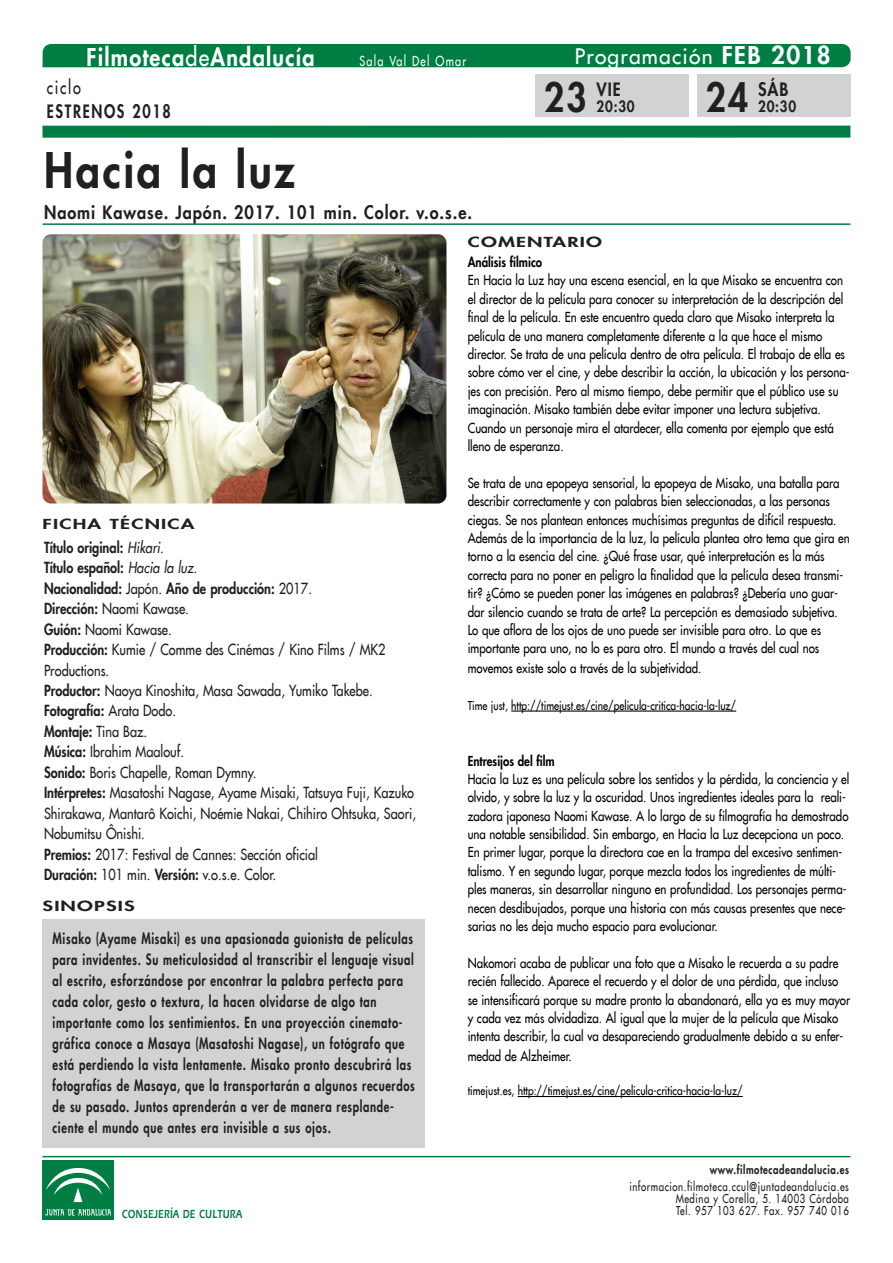
<style>
.page{position:relative;width:893px;height:1263px;background:#fff}
.page>*{position:absolute;margin:0;border:0;box-sizing:border-box;transform-origin:0 0}
.t1{font:800 48px "Futura LT";letter-spacing:.06em;color:#231f20;scale:.9 1}
.t2{font:800 39px "Futura LT";color:#231f20;scale:.9 1}
.t3{font:800 24px "Futura LT";letter-spacing:.06em;color:#fff;scale:.9 1}
.t4{font:21px "Futura LT";letter-spacing:.06em;color:#fff}
.t5{font:800 18px "Futura LT";letter-spacing:.06em;color:#231f20;scale:.9 1}
.t6{font:800 18px "Futura LT";letter-spacing:.115em;color:#231f20;scale:.8 1}
.t7{font:18px "Futura LT";letter-spacing:.115em;color:#231f20;scale:.8 1}
.t8{font:15px/20.4px "Futura LT";color:#231f20;scale:.85 1}
.t9{font:800 15px/21px "Futura LT";letter-spacing:.06em;color:#231f20;scale:.75 1}
.t10{font:800 15px "Futura LT";letter-spacing:.06em;color:#231f20;scale:.9 1}
.t11{font:13.5px/18.5px "Futura LT";color:#000;scale:.85 1}
.t12{font:800 13.5px "Futura LT";color:#000;scale:.85 1}
.t13{font:800 13.5px "Futura LT";letter-spacing:.06em;color:#231f20;scale:1.5 1}
.t14{font:13.5px "Futura LT";letter-spacing:.115em;color:#fff;scale:.8 1}
.t15{font:12px "Futura LT";color:#000;scale:.85 1}
.t16{font:12px/12px "Futura LT";letter-spacing:.06em;color:#231f20;text-align:right;scale:.8 1}
.t17{font:800 12px "Futura LT";letter-spacing:.06em;color:#231f20;scale:.8 1}
.t18{font:12px "Erie Black Plain";letter-spacing:.03em;color:#007d43;scale:.75 1}
.s1{font-weight:400}
.s2{font-weight:800;font-size:24px}
.s3{font-weight:800}
.s4{font-style:italic}
</style>
<div class="page">
<img style="left:43px;top:234px;width:403px;height:269px;border-radius:9px">
<div style="left:43px;top:44px;width:808px;height:23px;background:#007d43"></div>
<div style="left:43px;top:126px;width:807px;height:12px;background:#007d43"></div>
<div style="left:43px;top:920px;width:382px;height:228px;background:#d1d2d4"></div>
<hr style="left:43px;top:223px;width:807px;height:2px;background:#007d43">
<hr style="left:511px;top:711px;width:225px;height:1px;background:#000">
<hr style="left:518px;top:1096px;width:225px;height:1px;background:#000">
<hr style="left:43px;top:1156px;width:807px;height:1px;background:#007d43">
<div style="left:43px;top:1160px;width:71px;height:60px;background:#007d43"></div>
<svg style="left:45px;top:1209px;width:66px;height:6px"></svg>
<svg style="left:46px;top:1168px;width:64px;height:35px"></svg>
<div style="left:697px;top:74px;width:153px;height:43px;background:#d1d2d4"></div>
<div style="left:536px;top:74px;width:153px;height:43px;background:#d1d2d4"></div>
<h3 class="t3" style="left:86px;top:42px;width:255px">Filmoteca<span class="s1">de</span>Andalucía</h3>
<p class="t14" style="left:359px;top:52px;width:135px">Sala Val Del Omar</p>
<h3 class="t4" style="left:575px;top:43px;width:257px">Programación <span class="s2">FEB 2018</span></h3>
<h3 class="t7" style="left:47px;top:76px;width:44px">ciclo</h3>
<h3 class="t6" style="left:47px;top:100px;width:156px">ESTRENOS 2018</h3>
<h1 class="t1" style="left:44px;top:138px;width:280px">Hacia la luz</h1>
<h3 class="t5" style="left:44px;top:201px;width:477px">Naomi Kawase. Japón. 2017. 101 min. Color. v.o.s.e.</h3>
<h2 class="t2" style="left:544px;top:72px;width:49px">23</h2>
<h3 class="t5" style="left:596px;top:77px;width:28px">VIE</h3>
<p class="t10" style="left:596px;top:96px;width:44px">20:30</p>
<p class="t13" style="left:468px;top:233px;width:91px">COMENTARIO</p>
<h2 class="t2" style="left:706px;top:72px;width:49px">24</h2>
<h3 class="t5" style="left:758px;top:77px;width:35px">SÁB</h3>
<p class="t10" style="left:758px;top:96px;width:44px">20:30</p>
<p class="t13" style="left:43px;top:515px;width:103px">FICHA TÉCNICA</p>
<p class="t8" style="left:44px;top:537px;width:439px"><span class="s3">Título original:</span> <span class="s4">Hikari.<br></span><span class="s3">Título español:</span> <span class="s4">Hacia la luz.<br></span><span class="s3">Nacionalidad:</span> Japón. <span class="s3">Año de producción:</span> 2017.<br><span class="s3">Dirección:</span> Naomi Kawase.<br><span class="s3">Guión:</span> Naomi Kawase.<br><span class="s3">Producción:</span> Kumie / Comme des Cinémas / Kino Films / MK2<br>Productions.<br><span class="s3">Productor:</span> Naoya Kinoshita, Masa Sawada, Yumiko Takebe.<br><span class="s3">Fotografía:</span> Arata Dodo.<br><span class="s3">Montaje:</span> Tina Baz.<br><span class="s3">Música:</span> Ibrahim Maalouf.<br><span class="s3">Sonido:</span> Boris Chapelle, Roman Dymny.<br><span class="s3">Intérpretes:</span> Masatoshi Nagase, Ayame Misaki, Tatsuya Fuji, Kazuko Shirakawa, Mantarô Koichi, Noémie Nakai, Chihiro Ohtsuka, Saori, Nobumitsu Ônishi.<br><span class="s3">Premios:</span> 2017: Festival de Cannes: Sección oficial<br><span class="s3">Duración:</span> 101 min. <span class="s3">Versión:</span> v.o.s.e. Color.</p>
<p class="t13" style="left:43px;top:897px;width:63px">SINOPSIS</p>
<p class="t9" style="left:53px;top:927px;width:485px">Misako (Ayame Misaki) es una apasionada guionista de películas para invidentes. Su meticulosidad al transcribir el lenguaje visual al escrito, esforzándose por encontrar la palabra perfecta para cada color, gesto o textura, la hacen olvidarse de algo tan importante como los sentimientos. En una proyección cinemato&shy;gráfica conoce a Masaya (Masatoshi Nagase), un fotógrafo que está perdiendo la vista lentamente. Misako pronto descubrirá las fotografías de Masaya, que la transportarán a algunos recuerdos de su pasado. Juntos aprenderán a ver de manera resplande&shy;ciente el mundo que antes era invisible a sus ojos.</p>
<p class="t12" style="left:468px;top:253px;width:89px">Análisis fílmico</p>
<p class="t11" style="left:468px;top:271px;width:451px">En Hacia la Luz hay una escena esencial, en la que Misako se encuentra con el director de la película para conocer su interpretación de la descripción del final de la película. En este encuentro queda claro que Misako interpreta la película de una manera completamente diferente a la que hace el mismo director. Se trata de una película dentro de otra película. El trabajo de ella es sobre cómo ver el cine, y debe describir la acción, la ubicación y los persona&shy;jes con precisión. Pero al mismo tiempo, debe permitir que el público use su imaginación. Misako también debe evitar imponer una lectura subjetiva.<br>Cuando un personaje mira el atardecer, ella comenta por ejemplo que está lleno de esperanza.</p>
<p class="t11" style="left:468px;top:473px;width:451px">Se trata de una epopeya sensorial, la epopeya de Misako, una batalla para describir correctamente y con palabras bien seleccionadas, a las personas ciegas. Se nos plantean entonces muchísimas preguntas de difícil respuesta.<br>Además de la importancia de la luz, la película plantea otro tema que gira en torno a la esencia del cine. ¿Qué frase usar, qué interpretación es la más correcta para no poner en peligro la finalidad que la película desea transmi&shy;tir? ¿Cómo se pueden poner las imágenes en palabras? ¿Debería uno guar&shy;dar silencio cuando se trata de arte? La percepción es demasiado subjetiva.<br>Lo que aflora de los ojos de uno puede ser invisible para otro. Lo que es importante para uno, no lo es para otro. El mundo a través del cual nos</p>
<p class="t11" style="left:468px;top:659px;width:276px">movemos existe solo a través de la subjetividad.</p>
<p class="t15" style="left:468px;top:698px;width:317px">Time just, http://timejust.es/cine/pelicula-critica-hacia-la-luz/</p>
<p class="t12" style="left:468px;top:751px;width:104px">Entresijos del film</p>
<p class="t11" style="left:468px;top:769px;width:450px">Hacia la Luz es una película sobre los sentidos y la pérdida, la conciencia y el olvido, y sobre la luz y la oscuridad. Unos ingredientes ideales para la reali&shy;zadora japonesa Naomi Kawase. A lo largo de su filmografía ha demostrado una notable sensibilidad. Sin embargo, en Hacia la Luz decepciona un poco.<br>En primer lugar, porque la directora cae en la trampa del excesivo sentimen&shy;talismo. Y en segundo lugar, porque mezcla todos los ingredientes de múlti&shy;ples maneras, sin desarrollar ninguno en profundidad. Los personajes perma&shy;necen desdibujados, porque una historia con más causas presentes que nece&shy;sarias no les deja mucho espacio para evolucionar.</p>
<p class="t11" style="left:468px;top:953px;width:451px">Nakomori acaba de publicar una foto que a Misako le recuerda a su padre recién fallecido. Aparece el recuerdo y el dolor de una pérdida, que incluso se intensificará porque su madre pronto la abandonará, ella ya es muy mayor y cada vez más olvidadiza. Al igual que la mujer de la película que Misako intenta describir, la cual va desapareciendo gradualmente debido a su enfer-</p>
<p class="t11" style="left:468px;top:1047px;width:124px">medad de Alzheimer.</p>
<p class="t15" style="left:468px;top:1083px;width:325px">timejust.es, http://timejust.es/cine/pelicula-critica-hacia-la-luz/</p>
<p class="t17" style="left:710px;top:1162px;width:175px">www.filmotecadeandalucia.es</p>
<p class="t16" style="left:629px;top:1180px;width:276px">informacion.filmoteca.ccul@juntadeandalucia.es<br>Medina y Corella, 5. 14003 Córdoba</p>
<p class="t18" style="left:122px;top:1209px;width:162px">CONSEJERÍA DE CULTURA</p>
<p class="t16" style="left:676px;top:1204px;width:217px">Tel. 957 103 627. Fax. 957 740 016</p>
</div>
